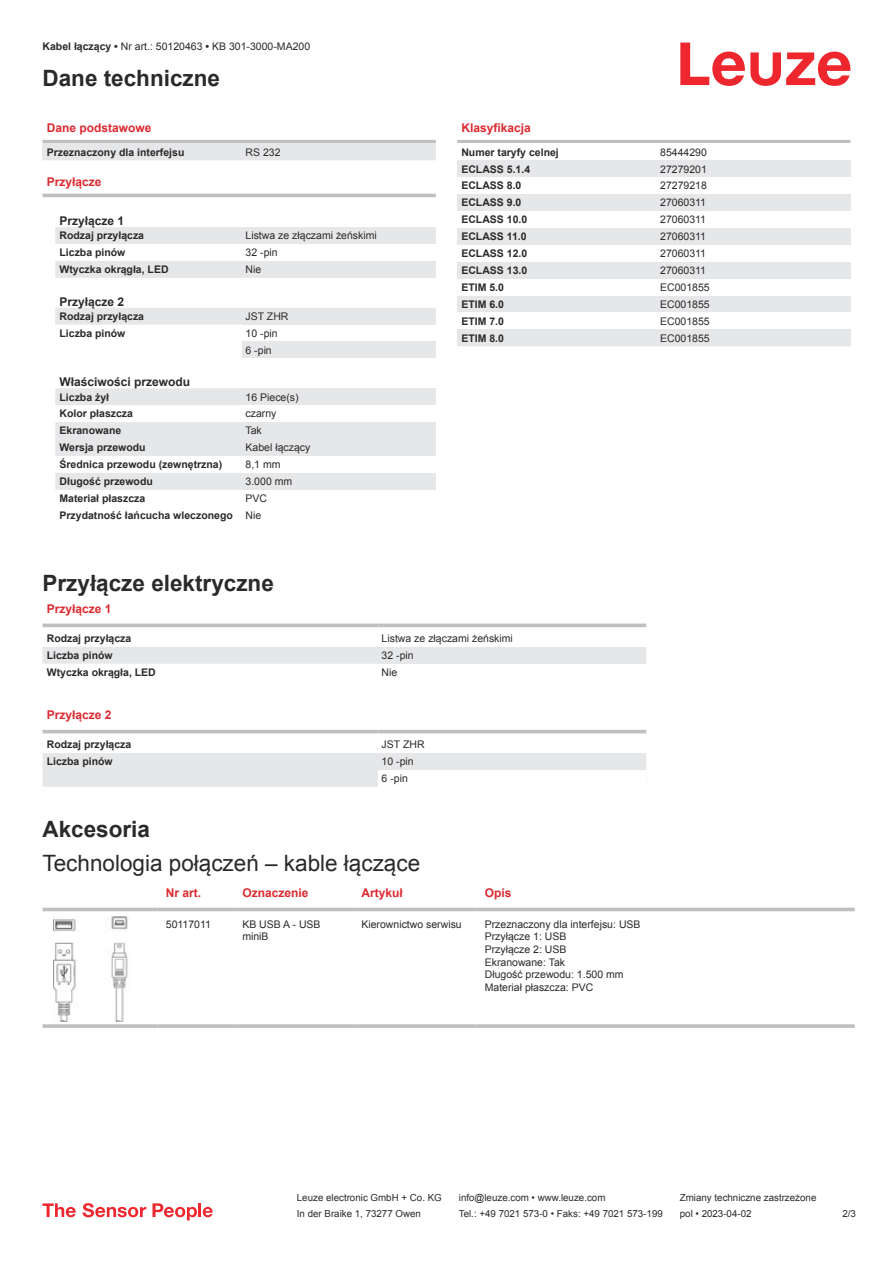
<style>
.page{position:relative;width:893px;height:1263px;background:#fff}
.page>*{position:absolute;margin:0;border:0;box-sizing:border-box;transform-origin:0 0}
.t1{font:700 22.5px "Arial";color:#2b292a}
.t2{font:22.5px "Arial";color:#2b292a}
.t3{font:700 12px "Arial";color:#db2a30}
.t4{font:700 12px "Arial";color:#2b292a}
.t5{font:10.5px/12.6px "Arial";color:#2b292a}
.t6{font:700 10.5px/17px "Arial";color:#2b292a}
.t7{font:9.75px "Arial";color:#2b292a}
.s1{font-weight:700}
.s2{font-weight:400}
</style>
<div class="page">
<svg style="left:680px;top:43px;width:170px;height:43px"></svg>
<svg style="left:43px;top:197px;width:393px;height:293px"></svg>
<hr style="left:43px;top:140px;width:393px;height:3px;background:#bdbfc1">
<div style="left:43px;top:143px;width:199px;height:17px;background:#e6e7e9"></div>
<div style="left:242px;top:143px;width:194px;height:17px;background:#e6e7e9"></div>
<hr style="left:43px;top:194px;width:393px;height:3px;background:#bdbfc1">
<div style="left:242px;top:227px;width:194px;height:17px;background:#e6e7e9"></div>
<div style="left:242px;top:244px;width:194px;height:17px;background:#fff"></div>
<div style="left:242px;top:261px;width:194px;height:17px;background:#e6e7e9"></div>
<div style="left:242px;top:308px;width:194px;height:17px;background:#e6e7e9"></div>
<div style="left:242px;top:325px;width:194px;height:16px;background:#fff"></div>
<div style="left:242px;top:341px;width:194px;height:17px;background:#e6e7e9"></div>
<div style="left:242px;top:388px;width:194px;height:17px;background:#e6e7e9"></div>
<div style="left:242px;top:405px;width:194px;height:17px;background:#fff"></div>
<div style="left:242px;top:422px;width:194px;height:17px;background:#e6e7e9"></div>
<div style="left:242px;top:439px;width:194px;height:17px;background:#e6e7e9"></div>
<div style="left:242px;top:456px;width:194px;height:17px;background:#fff"></div>
<div style="left:242px;top:473px;width:194px;height:17px;background:#e6e7e9"></div>
<div style="left:43px;top:647px;width:335px;height:17px;background:#e6e7e9"></div>
<svg style="left:43px;top:623px;width:335px;height:4px"></svg>
<svg style="left:378px;top:623px;width:268px;height:4px"></svg>
<div style="left:378px;top:647px;width:268px;height:17px;background:#e6e7e9"></div>
<svg style="left:43px;top:733px;width:603px;height:54px"></svg>
<hr style="left:43px;top:730px;width:335px;height:3px;background:#bdbfc1">
<hr style="left:378px;top:730px;width:268px;height:3px;background:#bdbfc1">
<div style="left:378px;top:736px;width:268px;height:17px;background:#fff"></div>
<div style="left:378px;top:753px;width:268px;height:17px;background:#e6e7e9"></div>
<div style="left:378px;top:770px;width:268px;height:17px;background:#fff"></div>
<div style="left:43px;top:907px;width:812px;height:5px;background:#ededee"></div>
<hr style="left:43px;top:908px;width:114px;height:3px;background:#bdbfc1">
<hr style="left:157px;top:908px;width:77px;height:3px;background:#bdbfc1">
<hr style="left:234px;top:908px;width:119px;height:3px;background:#bdbfc1">
<hr style="left:353px;top:908px;width:123px;height:3px;background:#bdbfc1">
<hr style="left:476px;top:908px;width:379px;height:3px;background:#bdbfc1">
<svg style="left:43px;top:1024px;width:114px;height:4px"></svg>
<svg style="left:157px;top:1024px;width:77px;height:4px"></svg>
<svg style="left:234px;top:1024px;width:119px;height:4px"></svg>
<svg style="left:353px;top:1024px;width:123px;height:4px"></svg>
<svg style="left:476px;top:1024px;width:379px;height:4px;background:#c3c5c7"></svg>
<img style="left:53px;top:916px;width:77px;height:106px">
<hr style="left:457px;top:140px;width:393px;height:3px;background:#bdbfc1">
<div style="left:457px;top:160px;width:200px;height:17px;background:#e6e7e9"></div>
<div style="left:657px;top:160px;width:193px;height:17px;background:#e6e7e9"></div>
<div style="left:457px;top:194px;width:200px;height:17px;background:#e6e7e9"></div>
<div style="left:657px;top:194px;width:193px;height:17px;background:#e6e7e9"></div>
<div style="left:457px;top:228px;width:200px;height:17px;background:#e6e7e9"></div>
<div style="left:657px;top:228px;width:193px;height:17px;background:#e6e7e9"></div>
<div style="left:457px;top:262px;width:200px;height:17px;background:#e6e7e9"></div>
<div style="left:657px;top:262px;width:193px;height:17px;background:#e6e7e9"></div>
<div style="left:457px;top:296px;width:200px;height:16px;background:#e6e7e9"></div>
<div style="left:657px;top:296px;width:193px;height:16px;background:#e6e7e9"></div>
<div style="left:457px;top:329px;width:200px;height:17px;background:#e6e7e9"></div>
<div style="left:657px;top:329px;width:193px;height:17px;background:#e6e7e9"></div>
<svg style="left:43px;top:1203px;width:33px;height:14px"></svg>
<svg style="left:83px;top:1203px;width:63px;height:14px"></svg>
<svg style="left:153px;top:1203px;width:44px;height:17px"></svg>
<hr style="left:198px;top:1203px;width:3px;height:14px;background:#ed272d">
<svg style="left:203px;top:1207px;width:10px;height:10px"></svg>
<p class="t5" style="left:43px;top:41px;width:269px"><span class="s1">Kabel łączący •</span> Nr art.: 50120463 <span class="s1">•</span> KB 301-3000-MA200</p>
<h1 class="t1" style="left:43px;top:70px;width:179px">Dane techniczne</h1>
<p class="t3" style="left:47px;top:123px;width:106px">Dane podstawowe</p>
<p class="t6" style="left:47px;top:144px;width:139px">Przeznaczony dla interfejsu</p>
<p class="t5" style="left:246px;top:147px;width:37px">RS 232</p>
<p class="t3" style="left:47px;top:173px;width:56px">Przyłącze</p>
<p class="t4" style="left:60px;top:212px;width:66px">Przyłącze 1</p>
<p class="t6" style="left:60px;top:227px;width:86px">Rodzaj przyłącza</p>
<p class="t5" style="left:246px;top:229px;width:133px">Listwa ze złączami żeńskimi</p>
<p class="t6" style="left:60px;top:245px;width:67px">Liczba pinów</p>
<p class="t5" style="left:246px;top:247px;width:34px">32 -pin</p>
<p class="t6" style="left:60px;top:261px;width:111px">Wtyczka okrągła, LED</p>
<p class="t5" style="left:246px;top:264px;width:17px">Nie</p>
<p class="t4" style="left:60px;top:293px;width:66px">Przyłącze 2</p>
<p class="t6" style="left:60px;top:308px;width:86px">Rodzaj przyłącza</p>
<p class="t5" style="left:246px;top:310px;width:44px">JST ZHR</p>
<p class="t6" style="left:60px;top:326px;width:67px">Liczba pinów</p>
<p class="t5" style="left:246px;top:326px;width:34px;line-height:17px">10 -pin<br>6 -pin</p>
<p class="t4" style="left:60px;top:373px;width:132px">Właściwości przewodu</p>
<p class="t6" style="left:60px;top:388px;width:51px">Liczba żył</p>
<p class="t5" style="left:246px;top:390px;width:55px">16 Piece(s)</p>
<p class="t6" style="left:60px;top:405px;width:75px">Kolor płaszcza</p>
<p class="t5" style="left:246px;top:408px;width:32px">czarny</p>
<p class="t6" style="left:60px;top:422px;width:63px">Ekranowane</p>
<p class="t5" style="left:246px;top:424px;width:18px">Tak</p>
<p class="t6" style="left:60px;top:440px;width:88px">Wersja przewodu</p>
<p class="t5" style="left:246px;top:441px;width:66px">Kabel łączący</p>
<p class="t6" style="left:60px;top:456px;width:164px">Średnica przewodu (zewnętrzna)</p>
<p class="t5" style="left:246px;top:458px;width:37px">8,1 mm</p>
<p class="t6" style="left:60px;top:473px;width:95px">Długość przewodu</p>
<p class="t5" style="left:246px;top:475px;width:48px">3.000 mm</p>
<p class="t6" style="left:60px;top:490px;width:87px">Materiał płaszcza</p>
<p class="t6" style="left:60px;top:490px;width:209px;text-indent:186px"><span class="s2">PVC<br></span>Przydatność łańcucha wleczonego <span class="s2">Nie</span></p>
<p class="t3" style="left:461px;top:123px;width:71px">Klasyfikacja</p>
<p class="t6" style="left:461px;top:144px;width:99px">Numer taryfy celnej</p>
<p class="t5" style="left:660px;top:146px;width:48px">85444290</p>
<p class="t6" style="left:461px;top:160px;width:70px">ECLASS 5.1.4</p>
<p class="t5" style="left:660px;top:162px;width:48px">27279201</p>
<p class="t6" style="left:461px;top:177px;width:62px">ECLASS 8.0</p>
<p class="t5" style="left:660px;top:179px;width:48px">27279218</p>
<p class="t6" style="left:461px;top:194px;width:62px">ECLASS 9.0</p>
<p class="t5" style="left:660px;top:196px;width:47px">27060311</p>
<p class="t6" style="left:461px;top:211px;width:67px">ECLASS 10.0</p>
<p class="t5" style="left:660px;top:213px;width:47px">27060311</p>
<p class="t6" style="left:461px;top:228px;width:67px">ECLASS 11.0</p>
<p class="t5" style="left:660px;top:230px;width:47px">27060311</p>
<p class="t6" style="left:461px;top:245px;width:67px">ECLASS 12.0</p>
<p class="t5" style="left:660px;top:247px;width:47px">27060311</p>
<p class="t6" style="left:461px;top:262px;width:67px">ECLASS 13.0</p>
<p class="t5" style="left:660px;top:264px;width:47px">27060311</p>
<p class="t6" style="left:461px;top:279px;width:44px">ETIM 5.0</p>
<p class="t5" style="left:660px;top:281px;width:51px">EC001855</p>
<p class="t6" style="left:461px;top:296px;width:44px">ETIM 6.0</p>
<p class="t5" style="left:660px;top:298px;width:51px">EC001855</p>
<p class="t6" style="left:461px;top:313px;width:44px">ETIM 7.0</p>
<p class="t5" style="left:660px;top:315px;width:51px">EC001855</p>
<p class="t6" style="left:461px;top:330px;width:44px">ETIM 8.0</p>
<p class="t5" style="left:660px;top:332px;width:51px">EC001855</p>
<h1 class="t1" style="left:43px;top:567px;width:233px">Przyłącze elektryczne</h1>
<p class="t3" style="left:47px;top:600px;width:66px">Przyłącze 1</p>
<p class="t6" style="left:47px;top:630px;width:86px">Rodzaj przyłącza</p>
<p class="t5" style="left:382px;top:632px;width:133px">Listwa ze złączami żeńskimi</p>
<p class="t6" style="left:47px;top:648px;width:67px">Liczba pinów</p>
<p class="t5" style="left:382px;top:650px;width:34px">32 -pin</p>
<p class="t6" style="left:47px;top:664px;width:111px">Wtyczka okrągła, LED</p>
<p class="t5" style="left:382px;top:667px;width:17px">Nie</p>
<p class="t3" style="left:47px;top:706px;width:66px">Przyłącze 2</p>
<p class="t6" style="left:47px;top:736px;width:86px">Rodzaj przyłącza</p>
<p class="t5" style="left:382px;top:738px;width:44px">JST ZHR</p>
<p class="t6" style="left:47px;top:754px;width:67px">Liczba pinów</p>
<p class="t5" style="left:382px;top:754px;width:34px;line-height:17px">10 -pin<br>6 -pin</p>
<h1 class="t1" style="left:43px;top:821px;width:109px">Akcesoria</h1>
<h1 class="t2" style="left:43px;top:847px;width:379px">Technologia połączeń – kable łączące</h1>
<p class="t3" style="left:166px;top:888px;width:37px">Nr art.</p>
<p class="t3" style="left:242px;top:888px;width:68px">Oznaczenie</p>
<p class="t3" style="left:361px;top:884px;width:43px">Artykuł</p>
<p class="t3" style="left:485px;top:888px;width:28px">Opis</p>
<p class="t5" style="left:166px;top:918px;width:47px">50117011</p>
<p class="t5" style="left:242px;top:919px;width:80px">KB USB A - USB miniB</p>
<p class="t5" style="left:361px;top:918px;width:102px">Kierownictwo serwisu</p>
<p class="t5" style="left:485px;top:918px;width:157px">Przeznaczony dla interfejsu: USB<br>Przyłącze 1: USB<br>Przyłącze 2: USB<br>Ekranowane: Tak<br>Długość przewodu: 1.500 mm<br>Materiał płaszcza: PVC</p>
<p class="t7" style="left:297px;top:1191px;width:146px">Leuze electronic GmbH + Co. KG</p>
<p class="t7" style="left:459px;top:1191px;width:148px">info@leuze.com • www.leuze.com</p>
<p class="t7" style="left:680px;top:1191px;width:138px">Zmiany techniczne zastrzeżone</p>
<p class="t7" style="left:297px;top:1207px;width:126px">In der Braike 1, 73277 Owen</p>
<p class="t7" style="left:459px;top:1207px;width:205px">Tel.: +49 7021 573-0 • Faks: +49 7021 573-199</p>
<p class="t7" style="left:680px;top:1207px;width:73px">pol • 2023-04-02</p>
<p class="t7" style="left:842px;top:1210px;width:15px">2 /3</p>
</div>
